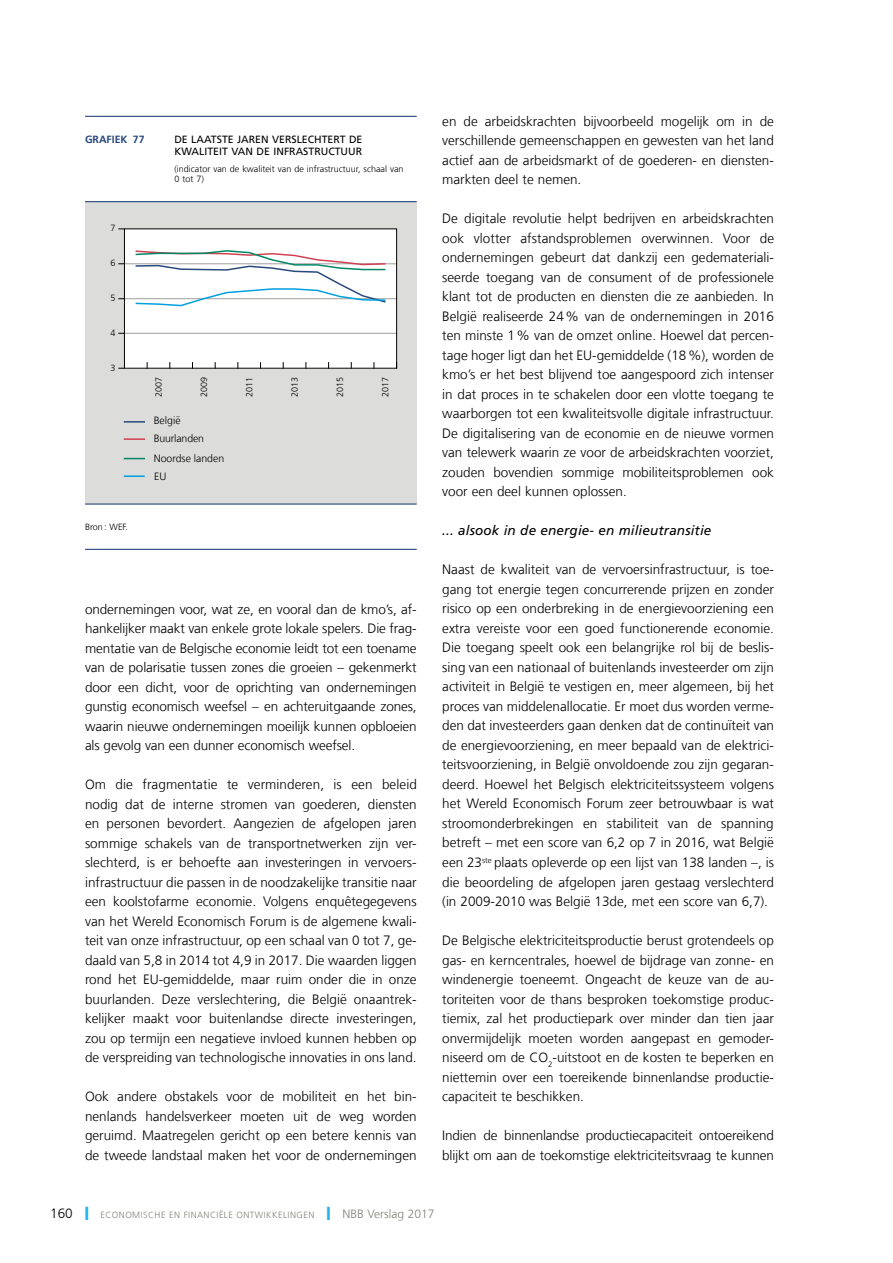
<style>
.page{position:relative;width:893px;height:1263px;background:#fff}
.page>*{position:absolute;margin:0;border:0;box-sizing:border-box;transform-origin:0 0}
.t1{font:300 13.5px/19.5px "Frutiger LT Com";color:#000;text-align:justify}
.t2{font:italic 13.5px "Frutiger LT Com";letter-spacing:.01em;color:#000}
.t3{font:300 12px "Frutiger LT Com";color:#81807a}
.t4{font:10.5px/12px "Frutiger LT Com";color:#000}
.t5{font:300 10.5px/17.5px "Frutiger LT Com";color:#000}
.t6{font:700 10.5px "Frutiger LT Com";color:#29497c}
.t7{font:300 9px/10.5px "Frutiger LT Com";color:#000}
.t8{font:300 9px "Frutiger LT Com";color:#81807a}
.s1{font-size:13.5px;color:#000}
.s2{color:#22b4e8}
</style>
<div class="page">
<div style="left:85px;top:202px;width:332px;height:302px;background:#dcdcdb"></div>
<hr style="left:85px;top:116px;width:332px;height:1px;background:#29497c">
<hr style="left:85px;top:549px;width:332px;height:1px;background:#29497c">
<hr style="left:85px;top:201px;width:332px;height:1px;background:#29497c">
<hr style="left:85px;top:503px;width:332px;height:2px;background:#29497c">
<div style="left:124px;top:229px;width:273px;height:139px;background:#fff"></div>
<hr style="left:124px;top:263px;width:273px;height:1px;background:#9e9e9b">
<hr style="left:124px;top:298px;width:273px;height:1px;background:#9e9e9b">
<hr style="left:124px;top:333px;width:273px;height:1px;background:#9e9e9b">
<svg style="left:134px;top:250px;width:253px;height:57px"></svg>
<hr style="left:124px;top:421px;width:21px;height:2px;background:#29497c">
<hr style="left:124px;top:438px;width:21px;height:2px;background:#d04152">
<svg style="left:124px;top:458px;width:21px;height:1px"></svg>
<hr style="left:124px;top:475px;width:21px;height:2px;background:#009fe0">
<div style="left:124px;top:228px;width:273px;height:141px;border:1px solid #000"></div>
<p class="t6" style="left:85px;top:133px;width:20px">GRAFIEK</p>
<p class="t6" style="left:133px;top:133px;width:13px">77</p>
<p class="t4" style="left:174px;top:133px;width:190px">DE LAATSTE JAREN VERSLECHTERT DE<br>KWALITEIT VAN DE INFRASTRUCTUUR</p>
<p class="t7" style="left:174px;top:163px;width:231px">(indicator van de kwaliteit van de infrastructuur, schaal van<br>0 tot 7)</p>
<p class="t7" style="left:110px;top:223px;width:7px">7</p>
<p class="t7" style="left:110px;top:257px;width:7px">6</p>
<p class="t7" style="left:110px;top:292px;width:7px">5</p>
<p class="t7" style="left:110px;top:327px;width:7px">4</p>
<p class="t7" style="left:110px;top:362px;width:7px">3</p>
<p class="t7" style="left:85px;top:521px;width:44px">Bron: WEF.</p>
<p class="t7" style="left:153px;top:397px;width:22px;rotate:-90deg">2007</p>
<p class="t7" style="left:199px;top:397px;width:22px;rotate:-90deg">2009</p>
<p class="t7" style="left:244px;top:397px;width:22px;rotate:-90deg">2011</p>
<p class="t7" style="left:289px;top:397px;width:22px;rotate:-90deg">2013</p>
<p class="t7" style="left:335px;top:397px;width:22px;rotate:-90deg">2015</p>
<p class="t7" style="left:380px;top:397px;width:22px;rotate:-90deg">2017</p>
<p class="t5" style="left:154px;top:412px;width:52px">België<br>Buurlanden</p>
<p class="t5" style="left:154px;top:449px;width:72px;line-height:18.1px">Noordse landen<br>EU</p>
<p class="t1" style="left:85px;top:599px;width:333px">ondernemingen voor, wat ze, en vooral dan de kmo’s, af&shy;hankelijker maakt van enkele grote lokale spelers. Die frag&shy;mentatie van de Belgische economie leidt tot een toename van de polarisatie tussen zones die groeien – gekenmerkt door een dicht, voor de oprichting van ondernemingen gunstig economisch weefsel – en achteruitgaande zones, waarin nieuwe ondernemingen moeilijk kunnen opbloeien als gevolg van een dunner economisch weefsel.</p>
<p class="t1" style="left:85px;top:774px;width:333px">Om die fragmentatie te verminderen, is een beleid nodig dat de interne stromen van goederen, diensten en personen bevordert. Aangezien de afgelopen jaren sommige schakels van de transportnetwerken zijn ver&shy;slechterd, is er behoefte aan investeringen in vervoers&shy;infrastructuur die passen in de noodzakelijke transitie naar een koolstofarme economie. Volgens enquêtegegevens van het Wereld Economisch Forum is de algemene kwali&shy;teit van onze infrastructuur, op een schaal van 0 tot 7, ge&shy;daald van 5,8 in 2014 tot 4,9 in 2017. Die waarden liggen rond het EU-gemiddelde, maar ruim onder die in onze buurlanden. Deze verslechtering, die België onaantrek&shy;kelijker maakt voor buitenlandse directe investeringen, zou op termijn een negatieve invloed kunnen hebben op de verspreiding van technologische innovaties in ons land.</p>
<p class="t1" style="left:85px;top:1086px;width:333px">Ook andere obstakels voor de mobiliteit en het bin&shy;nenlands handelsverkeer moeten uit de weg worden geruimd. Maatregelen gericht op een betere kennis van de tweede landstaal maken het voor de ondernemingen</p>
<p class="t1" style="left:442px;top:111px;width:333px">en de arbeidskrachten bijvoorbeeld mogelijk om in de verschillende gemeenschappen en gewesten van het land actief aan de arbeidsmarkt of de goederen- en diensten&shy;markten deel te nemen.</p>
<p class="t1" style="left:442px;top:209px;width:333px">De digitale revolutie helpt bedrijven en arbeidskrachten ook vlotter afstandsproblemen overwinnen. Voor de ondernemingen gebeurt dat dankzij een gedemateriali&shy;seerde toegang van de consument of de professionele klant tot de producten en diensten die ze aanbieden. In België realiseerde 24% van de ondernemingen in 2016 ten minste 1% van de omzet online. Hoewel dat percen&shy;tage hoger ligt dan het EU-gemiddelde (18%), worden de kmo’s er het best blijvend toe aangespoord zich intenser in dat proces in te schakelen door een vlotte toegang te waarborgen tot een kwaliteitsvolle digitale infrastructuur.<br>De digitalisering van de economie en de nieuwe vormen van telewerk waarin ze voor de arbeidskrachten voorziet, zouden bovendien sommige mobiliteitsproblemen ook voor een deel kunnen oplossen.</p>
<p class="t2" style="left:442px;top:522px;width:271px">... alsook in de energie- en milieutransitie</p>
<p class="t1" style="left:442px;top:560px;width:333px">Naast de kwaliteit van de vervoersinfrastructuur, is toe&shy;gang tot energie tegen concurrerende prijzen en zonder risico op een onderbreking in de energievoorziening een extra vereiste voor een goed functionerende economie.<br>Die toegang speelt ook een belangrijke rol bij de beslis&shy;sing van een nationaal of buitenlands investeerder om zijn activiteit in België te vestigen en, meer algemeen, bij het proces van middelenallocatie. Er moet dus worden verme&shy;den dat investeerders gaan denken dat de continuïteit van de energievoorziening, en meer bepaald van de elektrici&shy;teitsvoorziening, in België onvoldoende zou zijn gegaran&shy;deerd. Hoewel het Belgisch elektriciteitssysteem volgens het Wereld Economisch Forum zeer betrouwbaar is wat stroomonderbrekingen en stabiliteit van de spanning betreft – met een score van 6,2 op 7 in 2016, wat België een 23<sup>ste</sup> plaats opleverde op een lijst van 138 landen –, is die beoordeling de afgelopen jaren gestaag verslechterd (in 2009-2010 was België 13de, met een score van 6,7).</p>
<p class="t1" style="left:442px;top:930px;width:333px">De Belgische elektriciteitsproductie berust grotendeels op gas- en kerncentrales, hoewel de bijdrage van zonne- en windenergie toeneemt. Ongeacht de keuze van de au&shy;toriteiten voor de thans besproken toekomstige produc&shy;tiemix, zal het productiepark over minder dan tien jaar onvermijdelijk moeten worden aangepast en gemoder&shy;niseerd om de CO<sub>2</sub>-uitstoot en de kosten te beperken en niettemin over een toereikende binnenlandse productie&shy;capaciteit te beschikken.</p>
<p class="t1" style="left:442px;top:1125px;width:333px">Indien de binnenlandse productiecapaciteit ontoereikend blijkt om aan de toekomstige elektriciteitsvraag te kunnen</p>
<p class="t8" style="left:50px;top:1209px;width:63px"><span class="s1">160</span> <span class="s2">❙</span> Economische</p>
<p class="t8" style="left:169px;top:1209px;width:21px">en financi</p>
<p class="t8" style="left:219px;top:1209px;width:25px">ële ontwikkelingen</p>
<p class="t3" style="left:327px;top:1206px;width:109px"><span class="s2">❙</span> NBB Verslag 2017</p>
</div>
